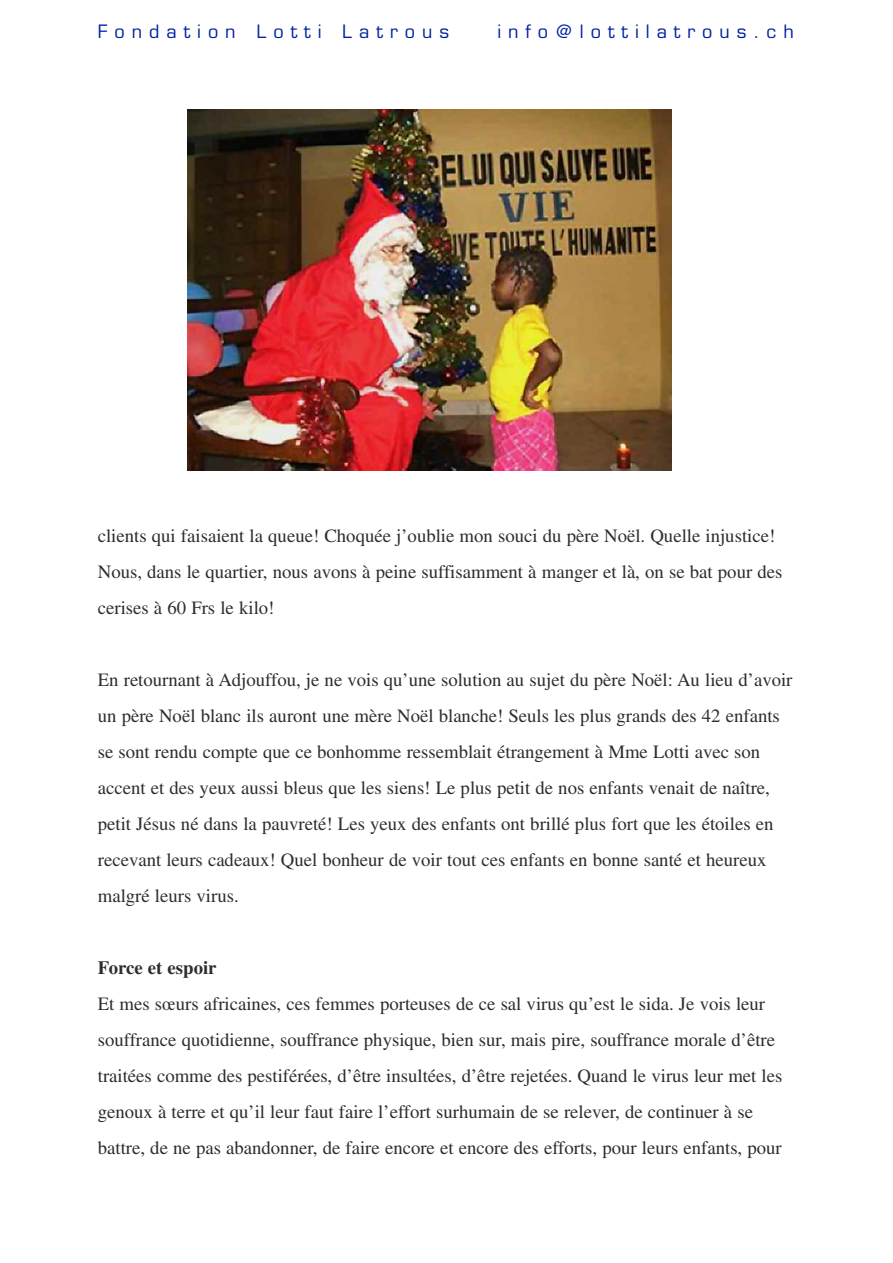
<style>
.page{position:relative;width:893px;height:1263px;background:#fff}
.page>*{position:absolute;margin:0;border:0;box-sizing:border-box;transform-origin:0 0}
.t1{font:18.75px/36px "Times";color:#2d2d2d}
.t2{font:700 18.75px "Times";color:#2d2d2d}
.t3{font:18px "Eurostile";letter-spacing:.385em;color:#0022a3}
</style>
<div class="page">
<img style="left:187px;top:110px;width:485px;height:360px">
<p class="t3" style="left:98px;top:25px;width:353px">Fondation Lotti Latrous</p>
<p class="t3" style="left:497px;top:25px;width:298px">info@lottilatrous.ch</p>
<p class="t1" style="left:98px;top:520px;width:686px">clients qui faisaient la queue! Choquée j’oublie mon souci du père Noël. Quelle injustice!<br>Nous, dans le quartier, nous avons à peine suffisamment à manger et là, on se bat pour des cerises à 60 Frs le kilo!</p>
<p class="t1" style="left:98px;top:664px;width:696px">En retournant à Adjouffou, je ne vois qu’une solution au sujet du père Noël: Au lieu d’avoir un père Noël blanc ils auront une mère Noël blanche! Seuls les plus grands des 42 enfants se sont rendu compte que ce bonhomme ressemblait étrangement à Mme Lotti avec son accent et des yeux aussi bleus que les siens! Le plus petit de nos enfants venait de naître, petit Jésus né dans la pauvreté! Les yeux des enfants ont brillé plus fort que les étoiles en recevant leurs cadeaux! Quel bonheur de voir tout ces enfants en bonne santé et heureux malgré leurs virus.</p>
<p class="t2" style="left:98px;top:962px;width:120px">Force et espoir</p>
<p class="t1" style="left:98px;top:988px;width:686px">Et mes sœurs africaines, ces femmes porteuses de ce sal virus qu’est le sida. Je vois leur souffrance quotidienne, souffrance physique, bien sur, mais pire, souffrance morale d’être traitées comme des pestiférées, d’être insultées, d’être rejetées. Quand le virus leur met les genoux à terre et qu’il leur faut faire l’effort surhumain de se relever, de continuer à se battre, de ne pas abandonner, de faire encore et encore des efforts, pour leurs enfants, pour</p>
</div>
